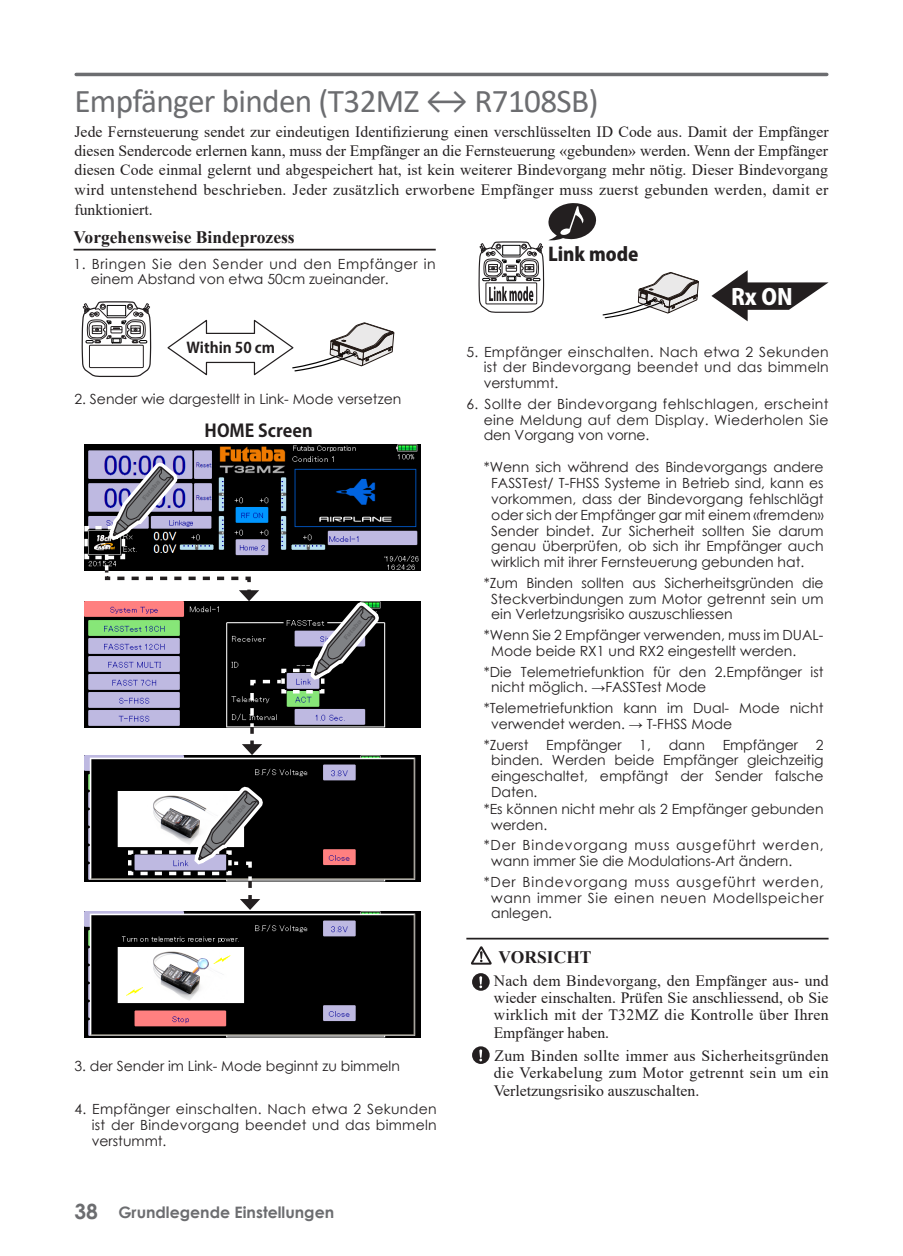
<style>
.page{position:relative;width:903px;height:1256px;background:#fff}
.page>*{position:absolute;margin:0;border:0;box-sizing:border-box;transform-origin:0 0}
.Titel_Grau_NEU{font:33.25px "Calibri";letter-spacing:-.02em;color:#6c6d70}
.t1{font:800 21.88px "Koz Go Pr 6 N";color:#fff}
.t2{font:800 18.55px "Koz Go Pr 6 N";color:#231f20}
.Title_2_UnderLine{font:700 17.5px "Times New Roman";color:#231f20}
.t3{font:700 17.5px "Koz Go Pr 6 N";color:#231f20}
.Title_safety_1_DC{font:700 17.5px "Times New Roman";color:#231f20}
.Text_0_Times_10{font:15.75px/19.4px "Times New Roman";letter-spacing:.025em;color:#231f20;text-align:justify}
.Text_safety_1_DC{font:15.75px/17.2px "Times New Roman";letter-spacing:.01em;color:#231f20;text-align:justify}
.t4{font:700 15.75px "Century Gothic";color:#6c6d70}
.t5{font:700 14.7px "Koz Go Pro";color:#231f20}
.Text_Times_8_note_bo{font:14px/15.8px "Century Gothic";color:#231f20;text-align:justify}
.Text_1_CenturyG_9{font:14px/15.8px "Century Gothic";letter-spacing:.02em;color:#231f20;text-align:justify}
.Text_1_CenturyG_9-2{font:14px "Century Gothic";color:#231f20}
.Text_Times_8_note_bo-2{font:14px/15.8px "Century Gothic";letter-spacing:.06em;color:#231f20}
.Text_1_CenturyG_9-3{font:14px/15.8px "Century Gothic";letter-spacing:.04em;color:#231f20}
.s1{font-size:21px}
</style>
<div class="page">
<hr style="left:76px;top:73px;width:751px;height:3px;background:#6c6d70">
<svg style="left:471px;top:946px;width:21px;height:18px"></svg>
<svg style="left:472px;top:972px;width:18px;height:18px"></svg>
<svg style="left:479px;top:975px;width:3px;height:12px"></svg>
<div style="left:472px;top:1046px;width:18px;height:17px;background:#231f20;border-radius:50%"></div>
<svg style="left:479px;top:1049px;width:3px;height:12px"></svg>
<hr style="left:74px;top:249px;width:362px;height:1px;background:#231f20">
<svg style="left:81px;top:301px;width:71px;height:76px"></svg>
<div style="left:107px;top:305px;width:19px;height:11px;background:#fff"></div>
<div style="left:107px;top:305px;width:19px;height:11px;border:1px solid #030303"></div>
<svg style="left:167px;top:319px;width:227px;height:57px"></svg>
<img style="left:84px;top:444px;width:336px;height:126px">
<div style="left:387px;top:601px;width:33px;height:126px;background:#000"></div>
<img style="left:84px;top:755px;width:336px;height:126px">
<img style="left:84px;top:911px;width:336px;height:126px">
<svg style="left:84px;top:455px;width:303px;height:300px"></svg>
<svg style="left:126px;top:779px;width:145px;height:130px"></svg>
<hr style="left:466px;top:937px;width:362px;height:2px;background:#231f20">
<svg style="left:711px;top:270px;width:117px;height:51px"></svg>
<svg style="left:478px;top:203px;width:221px;height:116px"></svg>
<p class="Titel_Grau_NEU" style="left:74px;top:77px;width:526px">Empfänger binden (T32MZ ↔ R7108SB)</p>
<p class="Text_0_Times_10" style="left:74px;top:121px;width:756px">Jede Fernsteuerung sendet zur eindeutigen Identifizierung einen verschlüsselten ID Code aus. Damit der Empfänger diesen Sendercode erlernen kann, muss der Empfänger an die Fernsteuerung «gebunden» werden. Wenn der Empfänger diesen Code einmal gelernt und abgespeichert hat, ist kein weiterer Bindevorgang mehr nötig. Dieser Bindevorgang wird untenstehend beschrieben. Jeder zusätzlich erworbene Empfänger muss zuerst gebunden werden, damit er funktioniert.</p>
<p class="Title_2_UnderLine" style="left:74px;top:225px;width:223px">Vorgehensweise Bindeprozess</p>
<p class="Text_1_CenturyG_9-3" style="left:91px;top:255px;width:346px;text-indent:-17px">1. Bringen Sie den Sender und den Empfänger in einem Abstand von etwa 50cm zueinander.</p>
<p class="t5" style="left:186px;top:338px;width:90px">Within 50 cm</p>
<p class="Text_1_CenturyG_9-2" style="left:74px;top:389px;width:328px">2. Sender wie dargestellt in Link- Mode versetzen</p>
<p class="t3" style="left:205px;top:421px;width:110px">HOME Screen</p>
<p class="Text_1_CenturyG_9-2" style="left:74px;top:1055px;width:327px">3. der Sender im Link- Mode beginnt zu bimmeln</p>
<p class="Text_1_CenturyG_9" style="left:92px;top:1100px;width:346px;text-indent:-17px">4. Empfänger einschalten. Nach etwa 2 Sekunden ist der Bindevorgang beendet und das bimmeln verstummt.</p>
<p class="t4" style="left:74px;top:1199px;width:261px"><span class="s1">38</span> Grundlegende Einstellungen</p>
<p class="t2" style="left:548px;top:244px;width:92px">Link mode</p>
<p class="t1" style="left:731px;top:284px;width:63px">Rx ON</p>
<p class="Text_1_CenturyG_9" style="left:484px;top:343px;width:346px;text-indent:-17px">5. Empfänger einschalten. Nach etwa 2 Sekunden ist der Bindevorgang beendet und das bimmeln verstummt.</p>
<p class="Text_1_CenturyG_9" style="left:484px;top:395px;width:346px;text-indent:-17px">6. Sollte der Bindevorgang fehlschlagen, erscheint eine Meldung auf dem Display. Wiederholen Sie den Vorgang von vorne.</p>
<p class="Text_Times_8_note_bo" style="left:491px;top:459px;width:334px;text-indent:-7px">*Wenn sich während des Bindevorgangs andere FASSTest/ T-FHSS Systeme in Betrieb sind, kann es vorkommen, dass der Bindevorgang fehlschlägt oder sich der Empfänger gar mit einem «fremden» Sender bindet. Zur Sicherheit sollten Sie darum genau überprüfen, ob sich ihr Empfänger auch wirklich mit ihrer Fernsteuerung gebunden hat.</p>
<p class="Text_Times_8_note_bo" style="left:491px;top:574px;width:334px;text-indent:-7px">*Zum Binden sollten aus Sicherheitsgründen die Steckverbindungen zum Motor getrennt sein um ein Verletzungsrisiko auszuschliessen</p>
<p class="Text_Times_8_note_bo" style="left:491px;top:626px;width:334px;text-indent:-7px">*Wenn Sie 2 Empfänger verwenden, muss im DUAL-<br>Mode beide RX1 und RX2 eingestellt werden.</p>
<p class="Text_Times_8_note_bo" style="left:491px;top:663px;width:334px;text-indent:-7px">*Die Telemetriefunktion für den 2.Empfänger ist nicht möglich. →FASSTest Mode</p>
<p class="Text_Times_8_note_bo" style="left:491px;top:699px;width:334px;text-indent:-7px">*Telemetriefunktion kann im Dual- Mode nicht verwendet werden. → T-FHSS Mode</p>
<p class="Text_Times_8_note_bo" style="left:484px;top:736px;width:46px">*Zuerst</p>
<p class="Text_Times_8_note_bo" style="left:546px;top:736px;width:77px">Empfänger</p>
<p class="Text_Times_8_note_bo" style="left:639px;top:736px;width:13px">1,</p>
<p class="Text_Times_8_note_bo" style="left:669px;top:736px;width:38px">dann</p>
<p class="Text_Times_8_note_bo" style="left:723px;top:736px;width:77px">Empfänger</p>
<p class="Text_Times_8_note_bo" style="left:491px;top:736px;width:334px;text-indent:325px">2 binden. Werden beide Empfänger gleichzeitig eingeschaltet, empfängt der Sender falsche Daten.</p>
<p class="Text_Times_8_note_bo" style="left:491px;top:800px;width:334px;text-indent:-7px">*Es können nicht mehr als 2 Empfänger gebunden werden.</p>
<p class="Text_Times_8_note_bo-2" style="left:491px;top:836px;width:334px;text-indent:-7px">*Der Bindevorgang muss ausgeführt werden, wann immer Sie die Modulations-Art ändern.</p>
<p class="Text_Times_8_note_bo" style="left:491px;top:873px;width:334px;text-indent:-7px">*Der Bindevorgang muss ausgeführt werden, wann immer Sie einen neuen Modellspeicher anlegen.</p>
<p class="Title_safety_1_DC" style="left:499px;top:944px;width:95px">VORSICHT</p>
<p class="Text_safety_1_DC" style="left:494px;top:971px;width:337px">Nach dem Bindevorgang, den Empfänger aus- und wieder einschalten. Prüfen Sie anschliessend, ob Sie wirklich mit der T32MZ die Kontrolle über Ihren Empfänger haben.</p>
<p class="Text_safety_1_DC" style="left:494px;top:1046px;width:336px">Zum Binden sollte immer aus Sicherheitsgründen die Verkabelung zum Motor getrennt sein um ein Verletzungsrisiko auszuschalten.</p>
</div>
